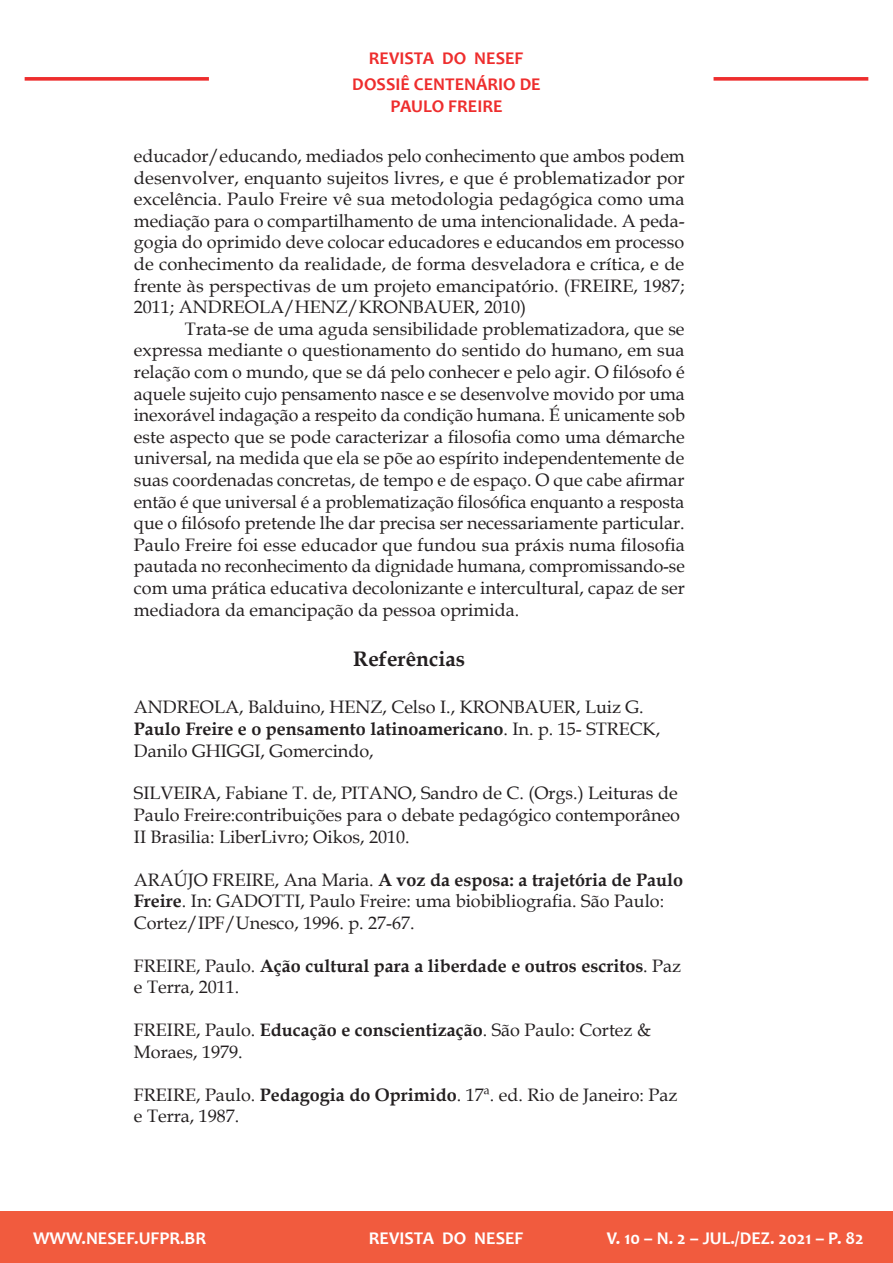
<style>
.page{position:relative;width:893px;height:1263px;background:#fff}
.page>*{position:absolute;margin:0;border:0;box-sizing:border-box;transform-origin:0 0}
.t1{font:700 21px "Book Antiqua";color:#231f20}
.t2{font:18px/21.6px "Book Antiqua";color:#231f20}
.t3{font:700 18px/21.6px "Book Antiqua";color:#231f20}
.t4{font:700 18px "Candara";color:#fff}
.t5{font:700 18px/25.8px "Candara";color:#ee2d2d;text-align:center}
.s1{font-weight:700}
.s2{font-weight:400}
</style>
<div class="page">
<div style="left:0;top:1212px;width:893px;height:51px;background:#f15b3e"></div>
<svg style="left:25px;top:77px;width:184px;height:4px"></svg>
<svg style="left:713px;top:77px;width:155px;height:4px"></svg>
<p class="t5" style="left:352px;top:45px;width:190px">REVISTA DO NESEF<br>DOSSIÊ CENTENÁRIO DE</p>
<p class="t5" style="left:390px;top:93px;width:114px">PAULO FREIRE</p>
<p class="t2" style="left:134px;top:145px;width:552px;text-align:justify">educador/educando, mediados pelo conhecimento que ambos podem desenvolver, enquanto sujeitos livres, e que é problematizador por excelência. Paulo Freire vê sua metodologia pedagógica como uma mediação para o compartilhamento de uma intencionalidade. A peda&shy;gogia do oprimido deve colocar educadores e educandos em processo de conhecimento da realidade, de forma desveladora e crítica, e de frente às perspectivas de um projeto emancipatório. (FREIRE, 1987; 2011; ANDREOLA/HENZ/KRONBAUER, 2010)</p>
<p class="t2" style="left:134px;top:317px;width:552px;text-align:justify;text-indent:51px">Trata-se de uma aguda sensibilidade problematizadora, que se expressa mediante o questionamento do sentido do humano, em sua relação com o mundo, que se dá pelo conhecer e pelo agir. O filósofo é aquele sujeito cujo pensamento nasce e se desenvolve movido por uma inexorável indagação a respeito da condição humana. É unicamente sob este aspecto que se pode caracterizar a filosofia como uma démarche universal, na medida que ela se põe ao espírito independentemente de suas coordenadas concretas, de tempo e de espaço. O que cabe afirmar então é que universal é a problematização filosófica enquanto a resposta que o filósofo pretende lhe dar precisa ser necessariamente particular.<br>Paulo Freire foi esse educador que fundou sua práxis numa filosofia pautada no reconhecimento da dignidade humana, compromissando-se com uma prática educativa decolonizante e intercultural, capaz de ser mediadora da emancipação da pessoa oprimida.</p>
<p class="t1" style="left:353px;top:645px;width:113px">Referências</p>
<p class="t2" style="left:134px;top:696px;width:528px">ANDREOLA, Balduino, HENZ, Celso I., KRONBAUER, Luiz G.<br><span class="s1">Paulo Freire e o pensamento latinoamericano</span>. In. p. 15- STRECK,<br>Danilo GHIGGI, Gomercindo,</p>
<p class="t2" style="left:134px;top:782px;width:548px">SILVEIRA, Fabiane T. de, PITANO, Sandro de C. (Orgs.) Leituras de<br>Paulo Freire:contribuições para o debate pedagógico contemporâneo<br>II Brasilia: LiberLivro; Oikos, 2010.</p>
<p class="t2" style="left:134px;top:868px;width:551px">ARAÚJO FREIRE, Ana Maria. <span class="s1">A voz da esposa: a trajetória de Paulo<br>Freire</span>. In: GADOTTI, Paulo Freire: uma biobibliografia. São Paulo:<br>Cortez/IPF/Unesco, 1996. p. 27-67.</p>
<p class="t3" style="left:134px;top:955px;width:549px"><span class="s2">FREIRE, Paulo.</span> Ação cultural para a liberdade e outros escritos<span class="s2">. Paz e Terra, 2011.</span></p>
<p class="t2" style="left:134px;top:1019px;width:519px">FREIRE, Paulo. <span class="s1">Educação e conscientização</span>. São Paulo: Cortez &amp;<br>Moraes, 1979.</p>
<p class="t2" style="left:134px;top:1083px;width:545px">FREIRE, Paulo. <span class="s1">Pedagogia do Oprimido</span>. 17ª. ed. Rio de Janeiro: Paz e Terra, 1987.</p>
<p class="t4" style="left:33px;top:1227px;width:175px">WWW.NESEF.UFPR.BR</p>
<p class="t4" style="left:369px;top:1227px;width:156px">REVISTA DO NESEF</p>
<p class="t4" style="left:607px;top:1227px;width:259px">V. 10 – N. 2 – JUL./DEZ. 2021 – P. 82</p>
</div>
